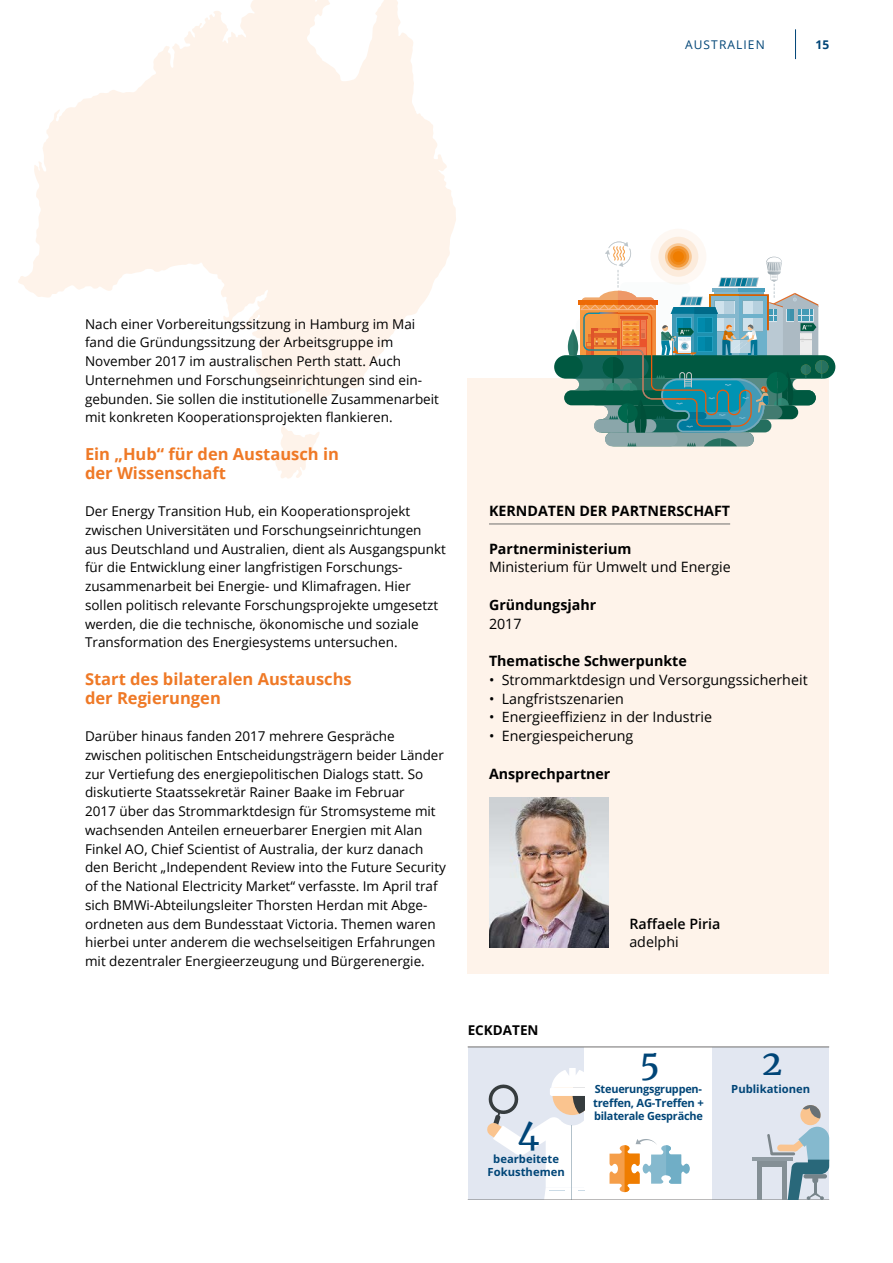
<style>
.page{position:relative;width:893px;height:1263px;background:#fff}
.page>*{position:absolute;margin:0;border:0;box-sizing:border-box;transform-origin:0 0}
.t1{font:34.5px "Merriweather";color:#004577}
.t2{font:700 16.5px/18.8px "Open Sans";color:#ef7926}
.t3{font:14.25px "Open Sans";color:#000}
.t4{font:700 14.25px "Open Sans";color:#000}
.t5{font:600 14.25px "Open Sans";color:#000}
.t6{font:13.5px/18.8px "Open Sans";color:#000}
.t7{font:700 13.5px "Open Sans";color:#000}
.t8{font:12px "Open Sans";letter-spacing:.09em;color:#004577}
.t9{font:700 12px "Open Sans";color:#004577}
.t10{font:700 11.25px "Open Sans";letter-spacing:-.02em;color:#004577}
.t11{font:700 11.25px/13.5px "Open Sans";color:#004577;text-align:center}
</style>
<div class="page">
<div style="left:468px;top:378px;width:361px;height:596px;background:#fef3ea"></div>
<hr style="left:489px;top:524px;width:241px;height:1px;background:#706f6f">
<img style="left:489px;top:798px;width:119px;height:149px">
<div style="left:554px;top:355px;width:281px;height:24px;background:#005941;border-radius:12px"></div>
<svg style="left:568px;top:229px;width:260px;height:217px"></svg>
<svg style="left:18px;top:0;width:438px;height:403px;fill:#fef3ea"></svg>
<svg style="left:275px;top:427px;width:45px;height:52px"></svg>
<div style="left:712px;top:1047px;width:117px;height:152px;background:#e2e7f1"></div>
<div style="left:468px;top:1047px;width:117px;height:152px;background:#e2e7f1"></div>
<svg style="left:487px;top:1068px;width:98px;height:131px"></svg>
<svg style="left:609px;top:1139px;width:81px;height:53px"></svg>
<hr style="left:468px;top:1046px;width:361px;height:1px;background:#706f6f">
<hr style="left:468px;top:1199px;width:361px;height:1px;background:#706f6f">
<div style="left:762px;top:1159px;width:23px;height:8px;background:#848f95"></div>
<div style="left:757px;top:1160px;width:5px;height:39px;background:#848f95"></div>
<div style="left:782px;top:1160px;width:5px;height:39px;background:#848f95"></div>
<hr style="left:752px;top:1157px;width:41px;height:4px;background:#909ba2">
<div style="left:777px;top:1144px;width:21px;height:7px;background:#fac48f;border-radius:3px"></div>
<div style="left:800px;top:1105px;width:20px;height:20px;background:#fac48f;border-radius:50%"></div>
<svg style="left:803px;top:1105px;width:17px;height:13px"></svg>
<svg style="left:788px;top:1127px;width:41px;height:72px"></svg>
<hr style="left:770px;top:1152px;width:25px;height:3px;background:#7b858a;border-radius:2px">
<svg style="left:767px;top:1134px;width:6px;height:21px"></svg>
<hr style="left:795px;top:29px;width:1px;height:30px;background:#004577">
<p class="t8" style="left:685px;top:36px;width:81px">AUSTRALIEN</p>
<p class="t9" style="left:815px;top:36px;width:15px">15</p>
<p class="t6" style="left:85px;top:314px;width:355px">Nach einer Vorbereitungssitzung in Hamburg im Mai fand die Gründungssitzung der Arbeitsgruppe im November 2017 im australischen Perth statt. Auch Unternehmen und Forschungseinrichtungen sind ein&shy;gebunden. Sie sollen die institutionelle Zusammenarbeit mit konkreten Kooperationsprojekten flankieren.</p>
<p class="t2" style="left:85px;top:444px;width:255px">Ein „Hub“ für den Austausch in der Wissenschaft</p>
<p class="t6" style="left:85px;top:501px;width:363px">Der Energy Transition Hub, ein Kooperationsprojekt zwischen Universitäten und Forschungseinrichtungen aus Deutschland und Australien, dient als Ausgangspunkt für die Entwicklung einer langfristigen Forschungs&shy;zusammenarbeit bei Energie- und Klimafragen. Hier sollen politisch relevante Forschungsprojekte umgesetzt werden, die die technische, ökonomische und soziale Transformation des Energiesystems untersuchen.</p>
<p class="t2" style="left:85px;top:669px;width:268px">Start des bilateralen Austauschs der Regierungen</p>
<p class="t6" style="left:85px;top:726px;width:362px">Darüber hinaus fanden 2017 mehrere Gespräche zwischen politischen Entscheidungsträgern beider Länder zur Vertiefung des energiepolitischen Dialogs statt. So diskutierte Staatssekretär Rainer Baake im Februar<br>2017 über das Strommarktdesign für Stromsysteme mit wachsenden Anteilen erneuerbarer Energien mit Alan Finkel AO, Chief Scientist of Australia, der kurz danach den Bericht „Independent Review into the Future Security of the National Electricity Market“ verfasste. Im April traf sich BMWi-Abteilungsleiter Thorsten Herdan mit Abge&shy;ordneten aus dem Bundesstaat Victoria. Themen waren hierbei unter anderem die wechselseitigen Erfahrungen mit dezentraler Energieerzeugung und Bürgerenergie.</p>
<p class="t4" style="left:489px;top:501px;width:243px">KERNDATEN DER PARTNERSCHAFT</p>
<p class="t4" style="left:489px;top:538px;width:144px">Partnerministerium</p>
<p class="t3" style="left:489px;top:557px;width:243px">Ministerium für Umwelt und Energie</p>
<p class="t4" style="left:489px;top:595px;width:109px">Gründungsjahr</p>
<p class="t3" style="left:489px;top:614px;width:34px">2017</p>
<p class="t4" style="left:489px;top:651px;width:199px">Thematische Schwerpunkte</p>
<p class="t3" style="left:489px;top:670px;width:320px">• Strommarktdesign und Versorgungssicherheit</p>
<p class="t3" style="left:489px;top:689px;width:137px">• Langfristszenarien</p>
<p class="t3" style="left:489px;top:707px;width:225px">• Energieeffizienz in der Industrie</p>
<p class="t3" style="left:489px;top:726px;width:146px">• Energiespeicherung</p>
<p class="t4" style="left:489px;top:763px;width:123px">Ansprechpartner</p>
<p class="t5" style="left:629px;top:914px;width:93px">Raffaele Piria</p>
<p class="t3" style="left:629px;top:932px;width:51px">adelphi</p>
<p class="t7" style="left:468px;top:1021px;width:72px">ECKDATEN</p>
<h1 class="t1" style="left:517px;top:1111px;width:24px">4</h1>
<p class="t11" style="left:488px;top:1152px;width:79px">bearbeitete<br>Fokusthemen</p>
<h1 class="t1" style="left:640px;top:1041px;width:22px">5</h1>
<p class="t10" style="left:595px;top:1081px;width:109px">Steuerungsgruppen-</p>
<p class="t10" style="left:594px;top:1108px;width:110px">bilaterale Gespräche</p>
<p class="t10" style="left:593px;top:1094px;width:112px">treffen, AG-Treffen +</p>
<h1 class="t1" style="left:762px;top:1041px;width:22px">2</h1>
<p class="t11" style="left:731px;top:1082px;width:80px">Publikationen</p>
</div>
